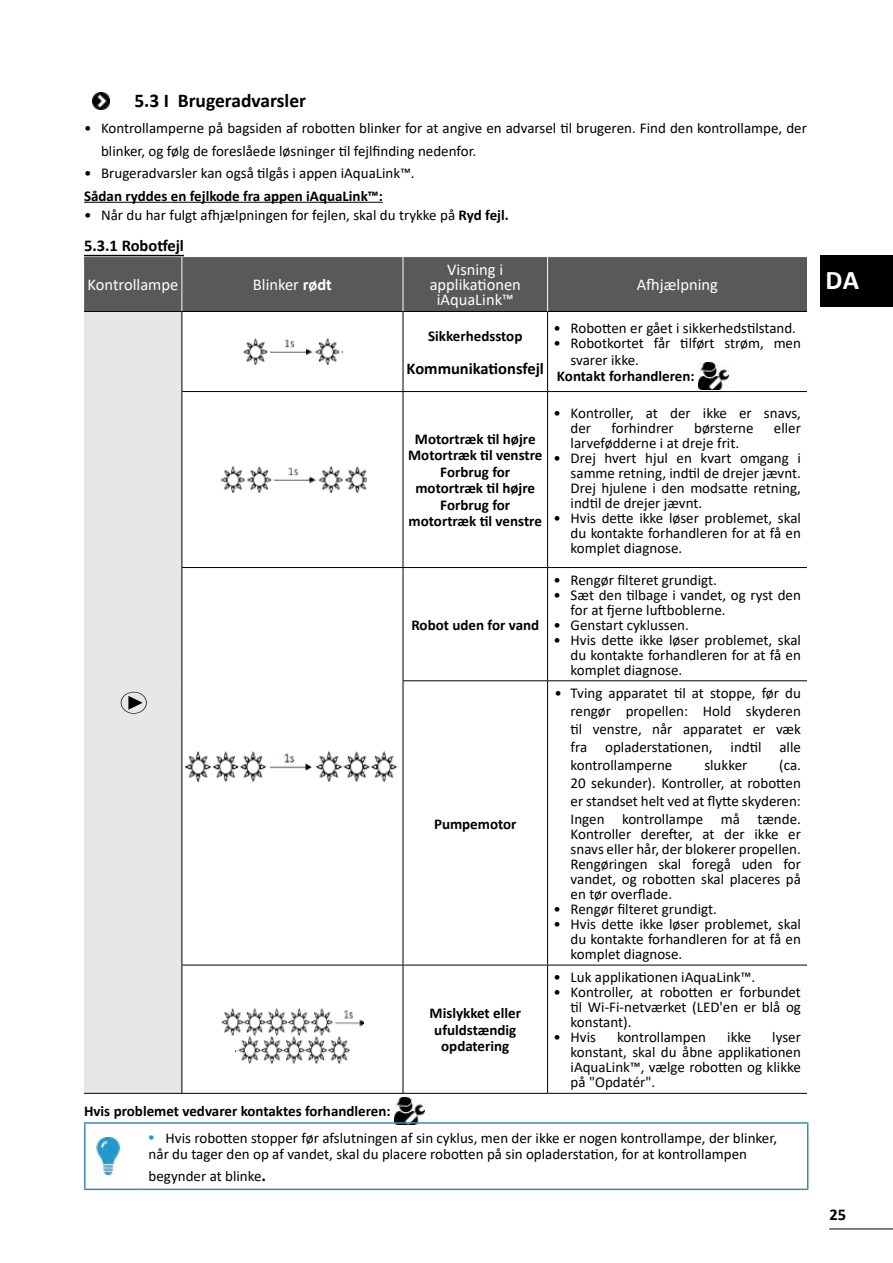
<style>
.page{position:relative;width:893px;height:1263px;background:#fff}
.page>*{position:absolute;margin:0;border:0;box-sizing:border-box;transform-origin:0 0}
.t1{font:700 27px "Calibri";color:#fff}
.t2{font:700 19.5px "Calibri";color:#000}
.t3{font:16.5px/15px "Calibri";color:#fff;text-align:center}
.t4{font:700 16.5px "Calibri";color:#000}
.t5{font:15px/15px "Calibri";color:#000;text-align:justify}
.t6{font:700 15px/16.5px "Calibri";color:#000;text-align:center}
.s1{font-weight:700}
.s2{font-family:"Myriad Pro";font-size:21px;color:#169ac8}
.s3{font-family:"Minion Pro";font-weight:700;font-size:18px}
</style>
<div class="page">
<hr style="left:829px;top:1228px;width:64px;height:1px;background:#000">
<hr style="left:84px;top:202px;width:299px;height:1px;background:#000">
<hr style="left:84px;top:255px;width:100px;height:1px;background:#000">
<img style="left:93px;top:92px;width:17px;height:17px">
<div style="left:84px;top:257px;width:723px;height:54px;background:#58595b"></div>
<div style="left:84px;top:311px;width:98px;height:782px;background:#e6e7e8"></div>
<hr style="left:182px;top:965px;width:221px;height:1px;background:#000">
<hr style="left:182px;top:1093px;width:221px;height:1px;background:#000">
<hr style="left:403px;top:1093px;width:145px;height:1px;background:#000">
<hr style="left:182px;top:312px;width:1px;height:79px;background:#000">
<hr style="left:182px;top:392px;width:1px;height:175px;background:#000">
<hr style="left:182px;top:568px;width:1px;height:113px;background:#000">
<hr style="left:182px;top:681px;width:1px;height:284px;background:#000">
<hr style="left:182px;top:965px;width:1px;height:128px;background:#000">
<hr style="left:182px;top:257px;width:1px;height:54px;background:#fff">
<hr style="left:84px;top:311px;width:98px;height:1px;background:#000">
<hr style="left:182px;top:311px;width:221px;height:1px;background:#000">
<hr style="left:403px;top:311px;width:145px;height:1px;background:#000">
<hr style="left:403px;top:312px;width:1px;height:79px;background:#000">
<hr style="left:548px;top:311px;width:259px;height:1px;background:#000">
<hr style="left:547px;top:312px;width:1px;height:79px;background:#000">
<hr style="left:182px;top:391px;width:221px;height:1px;background:#000">
<hr style="left:403px;top:391px;width:145px;height:1px;background:#000">
<hr style="left:403px;top:392px;width:1px;height:175px;background:#000">
<hr style="left:548px;top:391px;width:259px;height:1px;background:#000">
<hr style="left:547px;top:392px;width:1px;height:175px;background:#000">
<hr style="left:84px;top:1093px;width:98px;height:1px;background:#000">
<hr style="left:182px;top:567px;width:221px;height:1px;background:#000">
<hr style="left:403px;top:567px;width:145px;height:1px;background:#000">
<hr style="left:403px;top:680px;width:145px;height:1px;background:#000">
<hr style="left:403px;top:568px;width:1px;height:112px;background:#000">
<hr style="left:548px;top:567px;width:259px;height:1px;background:#000">
<hr style="left:547px;top:568px;width:1px;height:112px;background:#000">
<hr style="left:403px;top:681px;width:1px;height:284px;background:#000">
<hr style="left:548px;top:680px;width:259px;height:1px;background:#000">
<hr style="left:547px;top:681px;width:1px;height:284px;background:#000">
<hr style="left:403px;top:257px;width:1px;height:54px;background:#fff">
<hr style="left:547px;top:257px;width:1px;height:54px;background:#fff">
<hr style="left:403px;top:965px;width:145px;height:1px;background:#000">
<hr style="left:403px;top:965px;width:1px;height:128px;background:#000">
<hr style="left:548px;top:965px;width:259px;height:1px;background:#000">
<hr style="left:547px;top:965px;width:1px;height:128px;background:#000">
<hr style="left:548px;top:1093px;width:259px;height:1px;background:#000">
<img style="left:243px;top:339px;width:99px;height:25px">
<img style="left:698px;top:362px;width:30px;height:28px">
<img style="left:220px;top:467px;width:146px;height:25px">
<img style="left:186px;top:751px;width:213px;height:30px">
<img style="left:221px;top:1008px;width:143px;height:27px">
<img style="left:236px;top:1037px;width:113px;height:27px">
<img style="left:394px;top:1097px;width:30px;height:28px">
<hr style="left:84px;top:1122px;width:56px;height:2px;background:#3e89b0">
<hr style="left:84px;top:1124px;width:2px;height:64px;background:#3e89b0">
<hr style="left:140px;top:1122px;width:668px;height:2px;background:#3e89b0">
<hr style="left:807px;top:1124px;width:1px;height:64px;background:#3e89b0">
<hr style="left:84px;top:1188px;width:56px;height:2px;background:#3e89b0">
<hr style="left:140px;top:1188px;width:668px;height:2px;background:#3e89b0">
<img style="left:96px;top:1138px;width:25px;height:36px">
<div style="left:821px;top:255px;width:72px;height:51px;background:#000"></div>
<svg style="left:120px;top:691px;width:27px;height:23px"></svg>
<h2 class="t2" style="left:134px;top:87px;width:173px">5.3 I Brugeradvarsler</h2>
<p class="t5" style="left:101px;top:116px;width:707px;line-height:22.5px;text-indent:-17px">• Kontrollamperne på bagsiden af robotten blinker for at angive en advarsel til brugeren. Find den kontrollampe, der blinker, og følg de foreslåede løsninger til fejlfinding nedenfor.</p>
<p class="t5" style="left:84px;top:165px;width:332px">• Brugeradvarsler kan også tilgås i appen iAquaLink™.</p>
<p class="t6" style="left:84px;top:187px;width:300px">Sådan ryddes en fejlkode fra appen iAquaLink™:</p>
<p class="t5" style="left:84px;top:207px;width:426px">• Når du har fulgt afhjælpningen for fejlen, skal du trykke på <span class="s1">Ryd fejl.</span></p>
<p class="t4" style="left:84px;top:234px;width:101px">5.3.1 Robotfejl</p>
<p class="t3" style="left:88px;top:277px;width:92px">Kontrollampe</p>
<p class="t3" style="left:253px;top:277px;width:81px">Blinker <span class="s1">rødt</span></p>
<p class="t3" style="left:430px;top:262px;width:93px">Visning i applikationen iAquaLink™</p>
<p class="t3" style="left:637px;top:277px;width:83px">Afhjælpning</p>
<p class="t6" style="left:428px;top:327px;width:96px">Sikkerhedsstop</p>
<p class="t4" style="left:407px;top:356px;width:139px">Kommunikationsfejl</p>
<p class="t6" style="left:408px;top:430px;width:136px">Motortræk til højre<br>Motortræk til venstre<br>Forbrug for motortræk til højre<br>Forbrug for motortræk til venstre</p>
<p class="t6" style="left:411px;top:616px;width:129px">Robot uden for vand</p>
<p class="t6" style="left:434px;top:815px;width:84px">Pumpemotor</p>
<p class="t6" style="left:430px;top:1005px;width:93px">Mislykket eller ufuldstændig opdatering</p>
<p class="t5" style="left:554px;top:320px;width:244px">• Robotten er gået i sikkerhedstilstand.</p>
<p class="t5" style="left:571px;top:334px;width:232px;line-height:16.5px;text-indent:-17px">• Robotkortet får tilført strøm, men svarer ikke.</p>
<p class="t6" style="left:557px;top:368px;width:139px">Kontakt forhandleren:</p>
<p class="t5" style="left:571px;top:405px;width:232px;text-indent:-17px">• Kontroller, at der ikke er snavs, der</p>
<p class="t5" style="left:612px;top:420px;width:64px">forhindrer</p>
<p class="t5" style="left:694px;top:420px;width:61px">børsterne</p>
<p class="t5" style="left:774px;top:420px;width:29px">eller</p>
<p class="t5" style="left:571px;top:435px;width:170px">larvefødderne i at dreje frit.</p>
<p class="t5" style="left:571px;top:450px;width:232px;text-indent:-17px">• Drej hvert hjul en kvart omgang i samme retning, indtil de drejer jævnt.<br>Drej hjulene i den modsatte retning, indtil de drejer jævnt.</p>
<p class="t5" style="left:571px;top:510px;width:232px;text-indent:-17px">• Hvis dette ikke løser problemet, skal du kontakte forhandleren for at få en komplet diagnose.</p>
<p class="t5" style="left:554px;top:572px;width:165px">• Rengør filteret grundigt.</p>
<p class="t5" style="left:571px;top:587px;width:232px;text-indent:-17px">• Sæt den tilbage i vandet, og ryst den for at fjerne luftboblerne.</p>
<p class="t5" style="left:554px;top:617px;width:137px">• Genstart cyklussen.</p>
<p class="t5" style="left:571px;top:632px;width:232px;text-indent:-17px">• Hvis dette ikke løser problemet, skal du kontakte forhandleren for at få en komplet diagnose.</p>
<p class="t5" style="left:571px;top:684px;width:232px;line-height:18px;text-indent:-16px">• Tving apparatet til at stoppe, før du rengør propellen: Hold skyderen til venstre, når apparatet er væk fra opladerstationen, indtil alle kontrollamperne</p>
<p class="t5" style="left:571px;top:756px;width:232px;line-height:18px;text-indent:209px">(ca.<br>20 sekunder). Kontroller, at robotten er standset helt ved at flytte skyderen:<br>Ingen kontrollampe må tænde.</p>
<p class="t5" style="left:571px;top:826px;width:232px">Kontroller derefter, at der ikke er snavs eller hår, der blokerer propellen.<br>Rengøringen skal foregå uden for vandet, og robotten skal placeres på en tør overflade.</p>
<p class="t5" style="left:554px;top:901px;width:165px">• Rengør filteret grundigt.</p>
<p class="t5" style="left:571px;top:916px;width:232px;text-indent:-17px">• Hvis dette ikke løser problemet, skal du kontakte forhandleren for at få en komplet diagnose.</p>
<p class="t5" style="left:704px;top:757px;width:45px">slukker</p>
<p class="t5" style="left:554px;top:969px;width:203px">• Luk applikationen iAquaLink™.</p>
<p class="t5" style="left:571px;top:984px;width:232px;text-indent:-17px">• Kontroller, at robotten er forbundet til Wi-Fi-netværket (LED'en er blå og konstant).</p>
<p class="t5" style="left:554px;top:1029px;width:44px">• Hvis</p>
<p class="t5" style="left:617px;top:1029px;width:91px">kontrollampen</p>
<p class="t5" style="left:727px;top:1029px;width:26px">ikke</p>
<p class="t5" style="left:571px;top:1029px;width:232px;text-indent:202px">lyser konstant, skal du åbne applikationen iAquaLink™, vælge robotten og klikke på "Opdatér".</p>
<p class="t6" style="left:84px;top:1103px;width:308px">Hvis problemet vedvarer kontaktes forhandleren:</p>
<p class="t5" style="left:149px;top:1129px;width:630px;line-height:16.5px"><span class="s2">•</span> Hvis robotten stopper før afslutningen af sin cyklus, men der ikke er nogen kontrollampe, der blinker, når du tager den op af vandet, skal du placere robotten på sin opladerstation, for at kontrollampen</p>
<p class="t5" style="left:149px;top:1168px;width:119px">begynder at blinke<span class="s3">.</span></p>
<h1 class="t1" style="left:825px;top:261px;width:35px">DA</h1>
<p class="t4" style="left:829px;top:1203px;width:18px">25</p>
</div>
